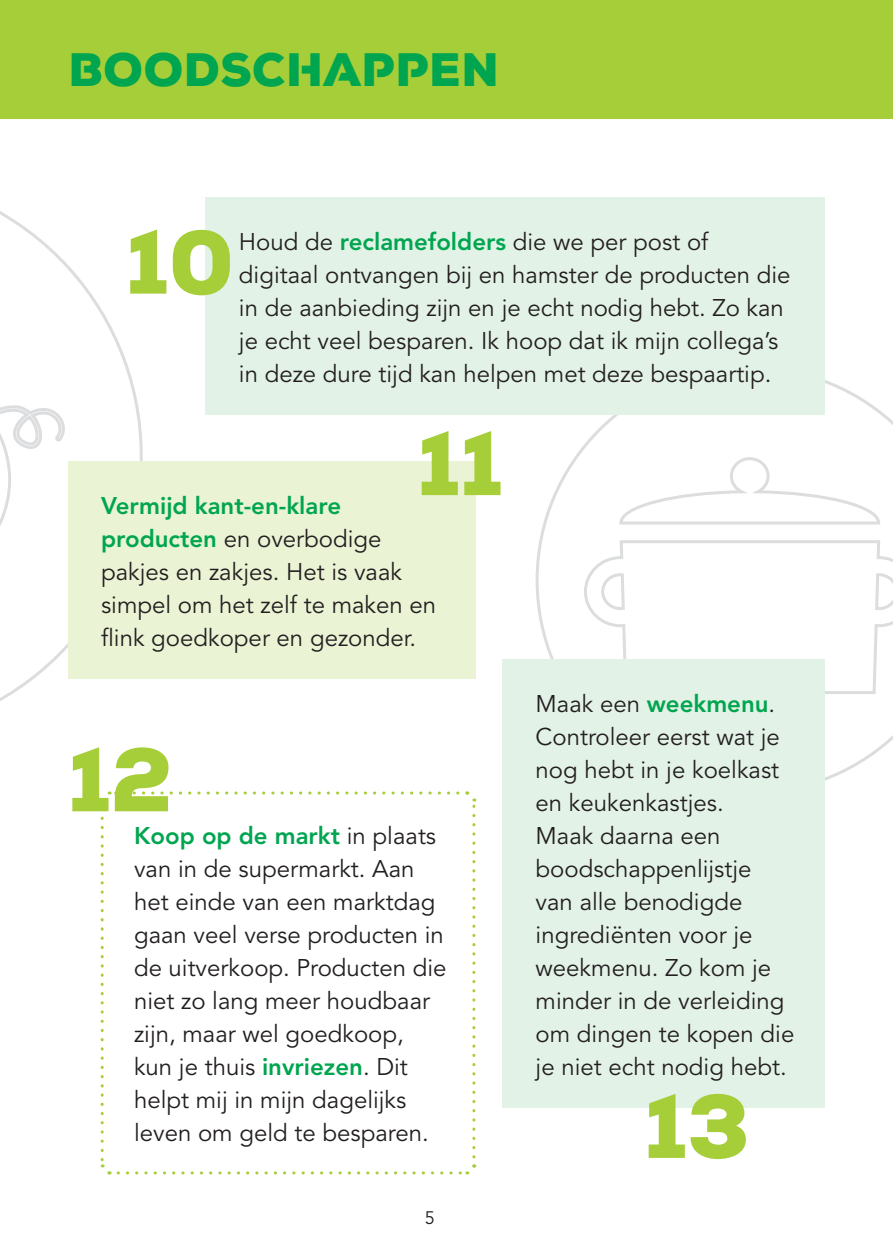
<style>
.page{position:relative;width:893px;height:1259px;background:#fff}
.page>*{position:absolute;margin:0;border:0;box-sizing:border-box;transform-origin:0 0}
.t1{font:90px "CSU Heading";color:#a6ce39}
.t2{font:46.8px "CSU Heading";letter-spacing:.015em;color:#00a54f}
.t3{font:24px/33px "Avenir LT Std";color:#231f20}
.t4{font:18px "Avenir LT Std";color:#231f20}
.s1{font-weight:800;color:#00a54f}
</style>
<div class="page">
<div style="left:0;top:0;width:893px;height:118px;background:#a6ce39"></div>
<svg style="left:536px;top:380px;width:357px;height:401px"></svg>
<svg style="left:582px;top:539px;width:311px;height:156px"></svg>
<svg style="left:618px;top:456px;width:264px;height:70px"></svg>
<svg style="left:0;top:211px;width:143px;height:490px"></svg>
<svg style="left:0;top:314px;width:68px;height:334px"></svg>
<div style="left:68px;top:461px;width:407px;height:218px;background:#eaf3d4"></div>
<div style="left:206px;top:197px;width:619px;height:218px;background:#e3f2e7"></div>
<div style="left:503px;top:659px;width:322px;height:449px;background:#e3f2e7"></div>
<svg style="left:100px;top:809px;width:12px;height:366px"></svg>
<svg style="left:118px;top:1164px;width:359px;height:11px"></svg>
<svg style="left:465px;top:791px;width:11px;height:366px"></svg>
<svg style="left:100px;top:791px;width:358px;height:11px"></svg>
<h2 class="t2" style="left:68px;top:39px;width:432px">BOODSCHAPPEN</h2>
<h1 class="t1" style="left:126px;top:204px;width:110px">10</h1>
<p class="t3" style="left:239px;top:226px;width:553px">Houd de <span class="s1">reclamefolders</span> die we per post of digitaal ontvangen bij en hamster de producten die in de aanbieding zijn en je echt nodig hebt. Zo kan je echt veel besparen. Ik hoop dat ik mijn collega’s in deze dure tijd kan helpen met deze bespaartip.</p>
<h1 class="t1" style="left:417px;top:406px;width:87px">11</h1>
<p class="t3" style="left:101px;top:490px;width:337px"><span class="s1">Vermijd kant-en-klare producten</span> en overbodige pakjes en zakjes. Het is vaak simpel om het zelf te maken en flink goedkoper en gezonder.</p>
<h1 class="t1" style="left:68px;top:722px;width:106px">12</h1>
<p class="t3" style="left:134px;top:820px;width:314px"><span class="s1">Koop op de markt</span> in plaats van in de supermarkt. Aan het einde van een marktdag gaan veel verse producten in de uitverkoop. Producten die niet zo lang meer houdbaar zijn, maar wel goedkoop, kun je thuis <span class="s1">invriezen</span>. Dit helpt mij in mijn dagelijks leven om geld te besparen.</p>
<p class="t4" style="left:425px;top:1207px;width:12px">5</p>
<p class="t3" style="left:536px;top:688px;width:260px">Maak een <span class="s1">weekmenu</span>.<br>Controleer eerst wat je nog hebt in je koelkast en keukenkastjes.<br>Maak daarna een boodschappenlijstje van alle benodigde ingrediënten voor je weekmenu. Zo kom je minder in de verleiding om dingen te kopen die je niet echt nodig hebt.</p>
<h1 class="t1" style="left:644px;top:1068px;width:107px">13</h1>
</div>
